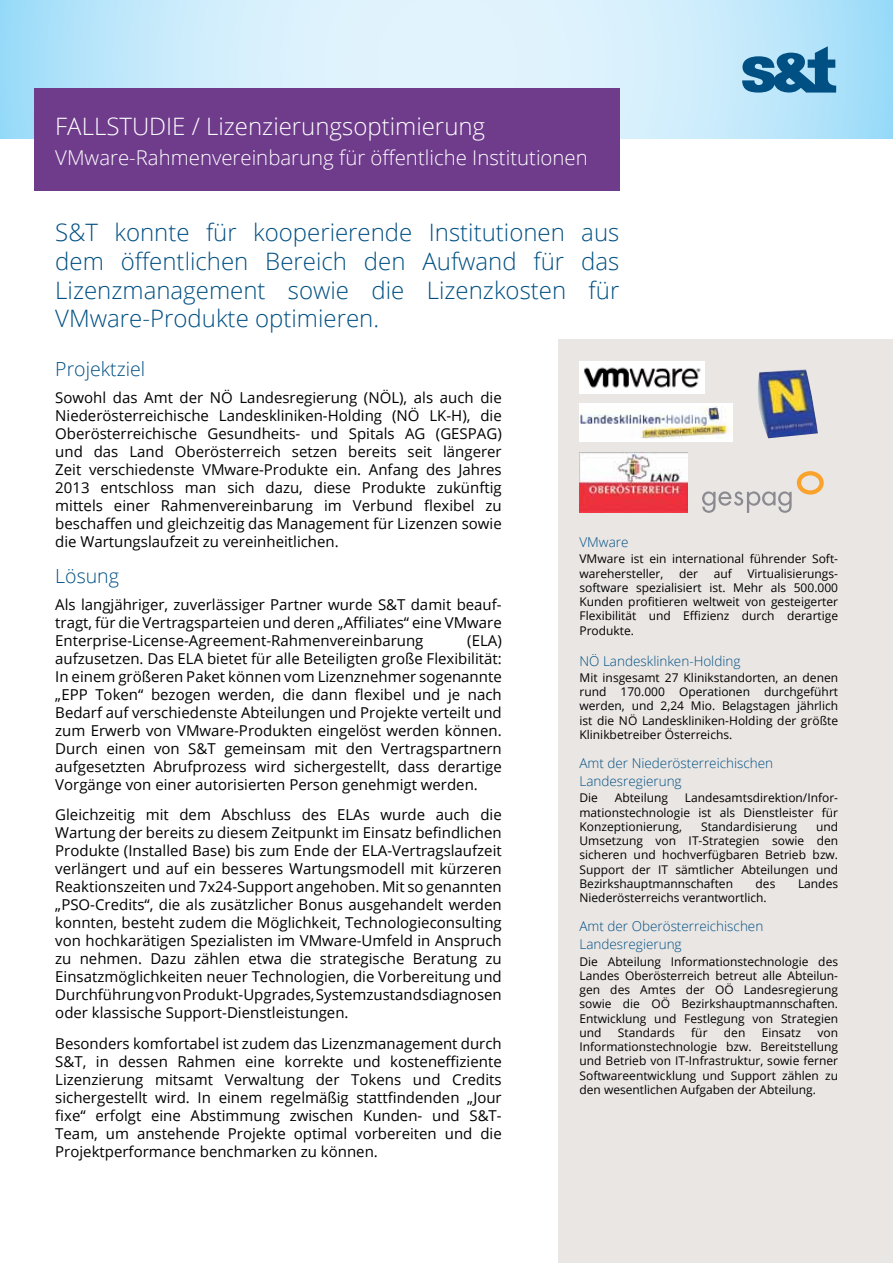
<style>
.page{position:relative;width:893px;height:1263px;background:#fff}
.page>*{position:absolute;margin:0;border:0;box-sizing:border-box;transform-origin:0 0}
.t1{font:300 24px/28.8px "Open Sans";color:#005083;text-align:justify}
.t2{font:300 24px "Open Sans";color:#fff}
.t3{font:300 20.4px "Open Sans";color:#fff}
.t4{font:300 19.5px "Open Sans";color:#005083}
.t5{font:15px/18px "Open Sans";color:#000;text-align:justify}
.t6{font:300 13.5px/18px "Open Sans";color:#005083}
.t7{font:12px/14.2px "Open Sans";color:#000;text-align:justify}
</style>
<div class="page">
<svg style="left:0;top:0;width:893px;height:139px;background:#c9ebfb"></svg>
<svg style="left:742px;top:46px;width:94px;height:47px;background:#4b8cb3"></svg>
<div style="left:34px;top:88px;width:585px;height:103px;background:#6f3c8c"></div>
<div style="left:558px;top:339px;width:335px;height:924px;background:#eae6e4"></div>
<svg style="left:702px;top:471px;width:122px;height:42px"></svg>
<img style="left:579px;top:361px;width:126px;height:32px">
<div style="left:579px;top:404px;width:153px;height:38px;background:#fff"></div>
<img style="left:579px;top:407px;width:153px;height:32px">
<img style="left:757px;top:369px;width:61px;height:69px">
<img style="left:579px;top:453px;width:109px;height:60px">
<h1 class="t2" style="left:55px;top:110px;width:431px">FALLSTUDIE / Lizenzierungsoptimierung</h1>
<h2 class="t3" style="left:55px;top:144px;width:534px">VMware-Rahmenvereinbarung für öffentliche Institutionen</h2>
<h1 class="t1" style="left:55px;top:217px;width:566px">S&amp;T konnte für kooperierende Institutionen aus dem öffentlichen Bereich den Aufwand für das Lizenzmanagement sowie die Lizenzkosten für VMware-Produkte optimieren.</h1>
<h3 class="t4" style="left:55px;top:356px;width:92px">Projektziel</h3>
<p class="t5" style="left:55px;top:388px;width:448px">Sowohl das Amt der NÖ Landesregierung (NÖL), als auch die Niederösterreichische Landeskliniken-Holding (NÖ LK-H), die Oberösterreichische Gesundheits- und Spitals AG (GESPAG) und das Land Oberösterreich setzen bereits seit längerer Zeit verschiedenste VMware-Produkte ein. Anfang des Jahres 2013 entschloss man sich dazu, diese Produkte zukünftig mittels einer Rahmenvereinbarung im Verbund flexibel zu beschaffen und gleichzeitig das Management für Lizenzen sowie die Wartungslaufzeit zu vereinheitlichen.</p>
<h3 class="t4" style="left:55px;top:563px;width:65px">Lösung</h3>
<p class="t5" style="left:55px;top:595px;width:448px">Als langjähriger, zuverlässiger Partner wurde S&amp;T damit beauf&shy;tragt, für die Vertragsparteien und deren „Affiliates“ eine VMware Enterprise-License-Agreement-Rahmenvereinbarung</p>
<p class="t5" style="left:55px;top:631px;width:448px;text-indent:412px">(ELA) aufzusetzen. Das ELA bietet für alle Beteiligten große Flexibilität:<br>In einem größeren Paket können vom Lizenznehmer sogenannte „EPP Token“ bezogen werden, die dann flexibel und je nach Bedarf auf verschiedenste Abteilungen und Projekte verteilt und zum Erwerb von VMware-Produkten eingelöst werden können.<br>Durch einen von S&amp;T gemeinsam mit den Vertragspartnern aufgesetzten Abrufprozess wird sichergestellt, dass derartige Vorgänge von einer autorisierten Person genehmigt werden.</p>
<p class="t5" style="left:55px;top:805px;width:448px">Gleichzeitig mit dem Abschluss des ELAs wurde auch die Wartung der bereits zu diesem Zeitpunkt im Einsatz befindlichen Produkte (Installed Base) bis zum Ende der ELA-Vertragslaufzeit verlängert und auf ein besseres Wartungsmodell mit kürzeren Reaktionszeiten und 7x24-Support angehoben. Mit so genannten „PSO-Credits“, die als zusätzlicher Bonus ausgehandelt werden konnten, besteht zudem die Möglichkeit, Technologieconsulting von hochkarätigen Spezialisten im VMware-Umfeld in Anspruch zu nehmen. Dazu zählen etwa die strategische Beratung zu Einsatzmöglichkeiten neuer Technologien, die Vorbereitung und Durchführung von Produkt-Upgrades, Systemzustandsdiagnosen oder klassische Support-Dienstleistungen.</p>
<p class="t5" style="left:55px;top:1034px;width:448px">Besonders komfortabel ist zudem das Lizenzmanagement durch S&amp;T, in dessen Rahmen eine korrekte und kosteneffiziente Lizenzierung mitsamt Verwaltung der Tokens und Credits sichergestellt wird. In einem regelmäßig stattfindenden „Jour fixe“ erfolgt eine Abstimmung zwischen Kunden- und S&amp;T-Team, um anstehende Projekte optimal vorbereiten und die Projektperformance benchmarken zu können.</p>
<p class="t6" style="left:579px;top:533px;width:51px">VMware</p>
<p class="t7" style="left:579px;top:551px;width:260px">VMware ist ein international führender Soft&shy;warehersteller,</p>
<p class="t7" style="left:679px;top:566px;width:20px">der</p>
<p class="t7" style="left:714px;top:566px;width:20px">auf</p>
<p class="t7" style="left:579px;top:566px;width:260px;text-indent:168px">Virtualisierungs&shy;software spezialisiert ist. Mehr als 500.000<br>Kunden profitieren weltweit von gesteigerter Flexibilität und Effizienz durch derartige Produkte.</p>
<p class="t6" style="left:579px;top:651px;width:162px">NÖ Landesklinken-Holding</p>
<p class="t7" style="left:579px;top:670px;width:260px">Mit insgesamt 27 Klinikstandorten, an denen rund 170.000 Operationen durchgeführt werden, und 2,24 Mio. Belagstagen jährlich ist die NÖ Landeskliniken-Holding der größte Klinikbetreiber Österreichs.</p>
<p class="t6" style="left:579px;top:754px;width:195px">Amt der Niederösterreichischen<br>Landesregierung</p>
<p class="t7" style="left:579px;top:790px;width:20px">Die</p>
<p class="t7" style="left:615px;top:790px;width:55px">Abteilung</p>
<p class="t7" style="left:579px;top:790px;width:260px;text-indent:105px">Landesamtsdirektion/Infor&shy;mationstechnologie ist als Dienstleister für Konzeptionierung,</p>
<p class="t7" style="left:579px;top:819px;width:260px;text-indent:237px">und Umsetzung von IT-Strategien sowie den sicheren und hochverfügbaren Betrieb bzw.<br>Support der IT sämtlicher Abteilungen und Bezirkshauptmannschaften</p>
<p class="t7" style="left:701px;top:819px;width:97px">Standardisierung</p>
<p class="t7" style="left:756px;top:876px;width:21px">des</p>
<p class="t7" style="left:798px;top:876px;width:42px">Landes</p>
<p class="t7" style="left:579px;top:890px;width:189px">Niederösterreichs verantwortlich.</p>
<p class="t6" style="left:579px;top:917px;width:185px">Amt der Oberösterreichischen<br>Landesregierung</p>
<p class="t7" style="left:579px;top:954px;width:260px">Die Abteilung Informationstechnologie des Landes Oberösterreich betreut alle Abteilun&shy;gen des Amtes der OÖ Landesregierung sowie die OÖ Bezirkshauptmannschaften.<br>Entwicklung und Festlegung von Strategien und</p>
<p class="t7" style="left:618px;top:1025px;width:58px">Standards</p>
<p class="t7" style="left:691px;top:1025px;width:18px">für</p>
<p class="t7" style="left:724px;top:1025px;width:23px">den</p>
<p class="t7" style="left:762px;top:1025px;width:41px">Einsatz</p>
<p class="t7" style="left:579px;top:1025px;width:260px;text-indent:238px">von Informationstechnologie bzw. Bereitstellung und Betrieb von IT-Infrastruktur, sowie ferner Softwareentwicklung und Support zählen zu den wesentlichen Aufgaben der Abteilung.</p>
</div>
